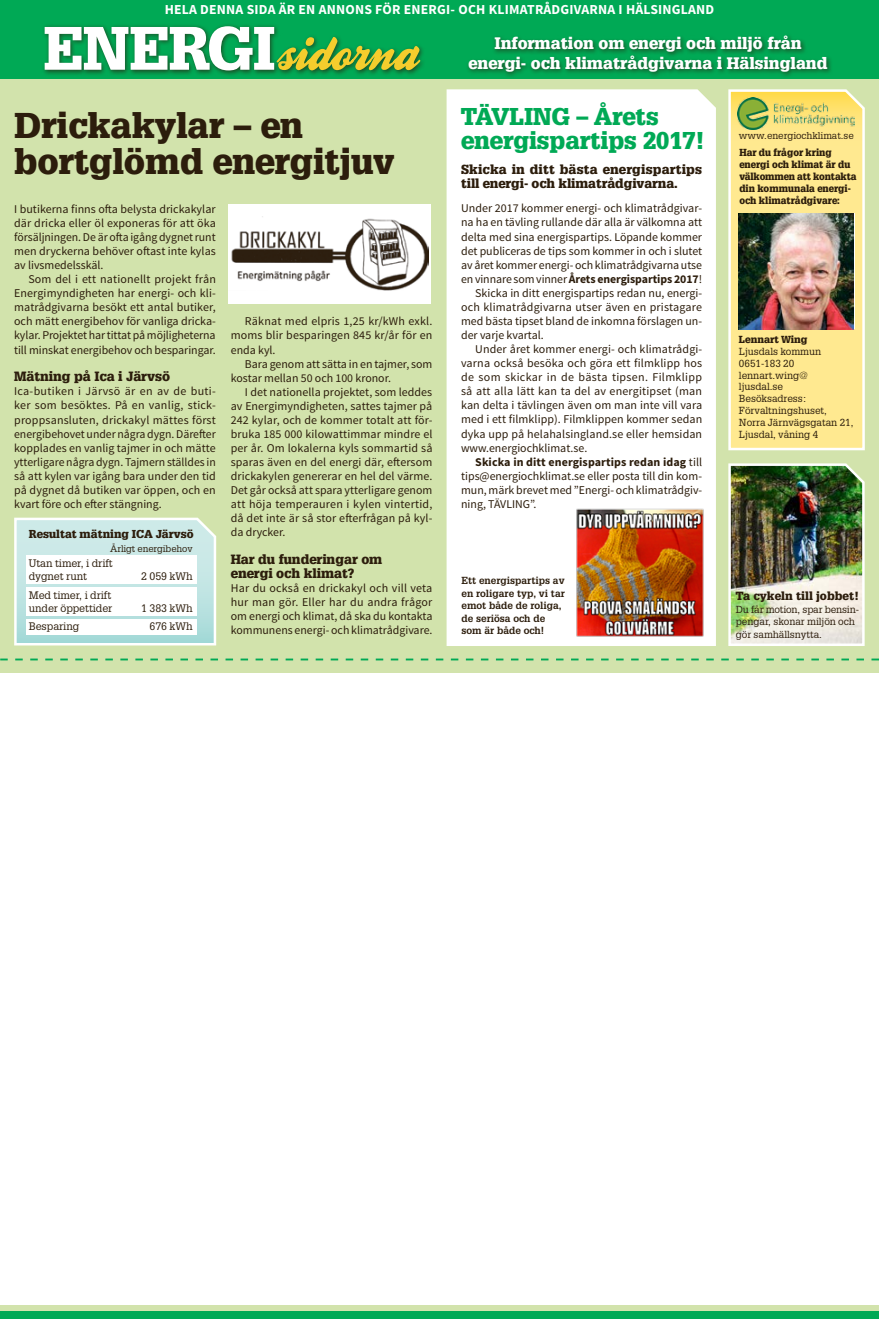
<style>
.page{position:relative;width:879px;height:1319px;background:#fff}
.page>*{position:absolute;margin:0;border:0;box-sizing:border-box;transform-origin:0 0}
.t1{font:900 35px/36px "Glypha LT Std";letter-spacing:-.005em;color:#2c1d0c}
.t2{font:900 23.75px/24.5px "Glypha LT Std";letter-spacing:-.005em;color:#00a955}
.t3{font:900 16.25px/19.8px "Glypha LT Std";color:#fff;text-align:center}
.t4{font:700 13.75px "Source Sans Pro";letter-spacing:.015em;color:#fff}
.t5{font:900 13.12px/13.8px "Glypha LT Std";letter-spacing:-.005em;color:#2c1d0c}
.t6{font:900 12.88px/14px "Glypha LT Std";letter-spacing:.01em;color:#2c1d0c}
.t7{font:11.88px/14px "Source Sans Pro";color:#2c1d0c;text-align:justify}
.t8{font:700 11.88px "Source Sans Pro";color:#2c1d0c}
.t9{font:11.88px "Source Sans Pro";letter-spacing:.025em;color:#2c1d0c}
.t10{font:900 11.5px "Glypha LT Std";letter-spacing:.005em;color:#2c1d0c}
.t11{font:900 11.25px "Glypha LT Std";color:#2c1d0c}
.t12{font:10.62px/13.1px "Glypha LT Std";letter-spacing:-.005em;color:#2c1d0c}
.t13{font:10px/11.9px "Glypha LT Std";letter-spacing:-.005em;color:#2c1d0c}
.t14{font:900 10px/11.9px "Glypha LT Std";color:#2c1d0c;scale:.94 1}
.t15{font:700 10px/12.5px "Glypha LT Std";color:#2c1d0c}
.t16{font:900 10px "Glypha LT Std";color:#2c1d0c}
.t17{font:9.75px "Glypha LT Std";color:#2c1d0c}
.t18{font:9.38px "Glypha LT Std";letter-spacing:-.005em;color:#2c1d0c}
.s1{font-weight:400}
</style>
<div class="page">
<div style="left:0;top:0;width:879px;height:1318px;background:#d2e3ac"></div>
<svg style="left:0;top:658px;width:879px;height:2px"></svg>
<div style="left:0;top:673px;width:879px;height:631px;background:#fff"></div>
<svg style="left:728px;top:89px;width:137px;height:362px;background:#fde997"></svg>
<img style="left:739px;top:214px;width:115px;height:115px">
<img style="left:738px;top:98px;width:116px;height:31px">
<svg style="left:14px;top:517px;width:203px;height:129px;background:#cbe8e5"></svg>
<div style="left:26px;top:555px;width:170px;height:29px;background:#fff"></div>
<div style="left:26px;top:587px;width:170px;height:28px;background:#fff"></div>
<div style="left:26px;top:619px;width:170px;height:15px;background:#fff"></div>
<div style="left:446px;top:89px;width:270px;height:557px;background:#fff"></div>
<img style="left:572px;top:505px;width:134px;height:134px">
<img style="left:728px;top:463px;width:137px;height:183px">
<div style="left:229px;top:204px;width:202px;height:99px;background:#fff"></div>
<img style="left:231px;top:216px;width:198px;height:74px">
<div style="left:0;top:0;width:879px;height:78px;background:#00a955"></div>
<div style="left:41px;top:23px;width:385px;height:53px;background:#2c1d0c;opacity:.65"></div>
<svg style="left:45px;top:26px;width:375px;height:44px"></svg>
<div style="left:466px;top:33px;width:367px;height:45px;background:#2c1d0c;opacity:.65"></div>
<div style="left:0;top:1311px;width:879px;height:7px;background:#00a955"></div>
<p class="t4" style="left:165px;top:0;width:551px">HELA DENNA SIDA ÄR EN ANNONS FÖR ENERGI- OCH KLIMATRÅDGIVARNA I HÄLSINGLAND</p>
<h1 class="t1" style="left:14px;top:107px;width:382px">Drickakylar – en bortglömd energitjuv</h1>
<p class="t7" style="left:14px;top:202px;width:203px">I butikerna finns ofta belysta drickakylar där dricka eller öl exponeras för att öka försäljningen. De är ofta igång dygnet runt men dryckerna behöver oftast inte kylas av livsmedelsskäl.</p>
<p class="t7" style="left:14px;top:272px;width:203px;text-indent:14px">Som del i ett nationellt projekt från Energimyndigheten har energi- och kli&shy;matrådgivarna besökt ett antal butiker, och mätt energibehov för vanliga dricka&shy;kylar. Projektet har tittat på möjligheterna till minskat energibehov och besparingar.</p>
<p class="t5" style="left:14px;top:370px;width:157px">Mätning på Ica i Järvsö</p>
<p class="t7" style="left:14px;top:384px;width:203px">Ica-butiken i Järvsö är en av de buti&shy;ker som besöktes. På en vanlig, stick&shy;proppsansluten, drickakyl mättes först energibehovet under några dygn. Därefter kopplades en vanlig tajmer in och mätte ytterligare några dygn. Tajmern ställdes in så att kylen var igång bara under den tid på dygnet då butiken var öppen, och en kvart före och efter stängning.</p>
<p class="t7" style="left:231px;top:314px;width:203px;text-indent:14px">Räknat med elpris 1,25 kr/kWh exkl. moms blir besparingen 845 kr/år för en enda kyl.</p>
<p class="t7" style="left:231px;top:357px;width:203px;text-indent:14px">Bara genom att sätta in en tajmer, som kostar mellan 50 och 100 kronor.</p>
<p class="t7" style="left:231px;top:385px;width:203px;text-indent:14px">I det nationella projektet, som leddes av Energimyndigheten, sattes tajmer på 242 kylar, och de kommer totalt att för&shy;bruka 185 000 kilowattimmar mindre el per år. Om lokalerna kyls sommartid så sparas även en del energi där, eftersom drickakylen genererar en hel del värme.<br>Det går också att spara ytterligare genom att höja temperauren i kylen vintertid, då det inte är så stor efterfrågan på kyl&shy;da drycker.</p>
<p class="t5" style="left:231px;top:552px;width:153px">Har du funderingar om energi och klimat?</p>
<p class="t7" style="left:231px;top:581px;width:203px">Har du också en drickakyl och vill veta hur man gör. Eller har du andra frågor om energi och klimat, då ska du kontakta kommunens energi- och klimatrådgivare.</p>
<p class="t11" style="left:29px;top:527px;width:166px">Resultat mätning ICA Järvsö</p>
<p class="t18" style="left:110px;top:543px;width:84px">Årligt energibehov</p>
<p class="t12" style="left:29px;top:556px;width:86px">Utan timer, i drift dygnet runt</p>
<p class="t12" style="left:141px;top:569px;width:53px">2 059 kWh</p>
<p class="t12" style="left:29px;top:588px;width:85px">Med timer, i drift under öppettider</p>
<p class="t12" style="left:141px;top:601px;width:53px">1 383 kWh</p>
<p class="t12" style="left:29px;top:619px;width:52px">Besparing</p>
<p class="t12" style="left:150px;top:619px;width:44px">676 kWh</p>
<h3 class="t3" style="left:468px;top:34px;width:361px">Information om energi och miljö från energi- och klimatrådgivarna i Hälsingland</h3>
<h2 class="t2" style="left:461px;top:104px;width:245px">TÄVLING – Årets energispartips 2017!</h2>
<p class="t6" style="left:461px;top:162px;width:242px">Skicka in ditt bästa energispartips till energi- och klimatrådgivarna.</p>
<p class="t7" style="left:461px;top:202px;width:242px">Under 2017 kommer energi- och klimatrådgivar-</p>
<p class="t7" style="left:461px;top:216px;width:242px">na ha en tävling rullande där alla är välkomna att</p>
<p class="t7" style="left:461px;top:230px;width:242px">delta med sina energispartips. Löpande kommer</p>
<p class="t7" style="left:461px;top:244px;width:243px">det publiceras de tips som kommer in och i slutet</p>
<p class="t7" style="left:461px;top:258px;width:242px">av året kommer energi- och klimatrådgivarna utse</p>
<p class="t8" style="left:461px;top:271px;width:242px"><span class="s1">en vinnare som vinner</span> Årets energispartips 2017<span class="s1">!</span></p>
<p class="t7" style="left:475px;top:286px;width:228px">Skicka in ditt energispartips redan nu, energi-</p>
<p class="t7" style="left:461px;top:300px;width:242px">och klimatrådgivarna utser även en pristagare</p>
<p class="t7" style="left:461px;top:314px;width:242px">med bästa tipset bland de inkomna förslagen un-</p>
<p class="t7" style="left:461px;top:328px;width:84px">der varje kvartal.</p>
<p class="t7" style="left:475px;top:342px;width:228px">Under året kommer energi- och klimatrådgi-</p>
<p class="t7" style="left:461px;top:356px;width:242px">varna också besöka och göra ett filmklipp hos</p>
<p class="t9" style="left:461px;top:370px;width:242px">de som skickar in de bästa tipsen. Filmklipp</p>
<p class="t7" style="left:461px;top:384px;width:242px">så att alla lätt kan ta del av energitipset (man</p>
<p class="t7" style="left:461px;top:398px;width:242px">kan delta i tävlingen även om man inte vill vara</p>
<p class="t7" style="left:461px;top:412px;width:243px">med i ett filmklipp). Filmklippen kommer sedan</p>
<p class="t7" style="left:461px;top:427px;width:243px">dyka upp på helahalsingland.se eller hemsidan</p>
<p class="t7" style="left:461px;top:441px;width:128px">www.energiochklimat.se.</p>
<p class="t8" style="left:475px;top:454px;width:228px">Skicka in ditt energispartips redan idag <span class="s1">till</span></p>
<p class="t7" style="left:461px;top:469px;width:242px">tips@energiochklimat.se eller posta till din kom-</p>
<p class="t7" style="left:461px;top:483px;width:242px">mun, märk brevet med ”Energi- och klimatrådgiv-</p>
<p class="t7" style="left:461px;top:497px;width:77px">ning, TÄVLING”.</p>
<p class="t15" style="left:461px;top:574px;width:105px">Ett energispartips av en roligare typ, vi tar emot både de roliga, de seriösa och de som är både och!</p>
<p class="t17" style="left:739px;top:130px;width:116px">www.energiochklimat.se</p>
<p class="t14" style="left:739px;top:146px;width:126px">Har du frågor kring energi och klimat är du välkommen att kontakta din kommunala energi&shy;och klimatrådgivare:</p>
<p class="t16" style="left:739px;top:333px;width:70px">Lennart Wing</p>
<p class="t13" style="left:739px;top:345px;width:116px">Ljusdals kommun<br>0651-183 20 lennart.wing@ ljusdal.se<br>Besöksadress:<br>Förvaltningshuset,<br>Norra Järnvägsgatan 21,<br>Ljusdal, våning 4</p>
<p class="t10" style="left:736px;top:589px;width:125px">Ta cykeln till jobbet!</p>
<p class="t13" style="left:736px;top:602px;width:124px;line-height:12.5px">Du får motion, spar bensin&shy;pengar, skonar miljön och gör samhällsnytta.</p>
</div>
